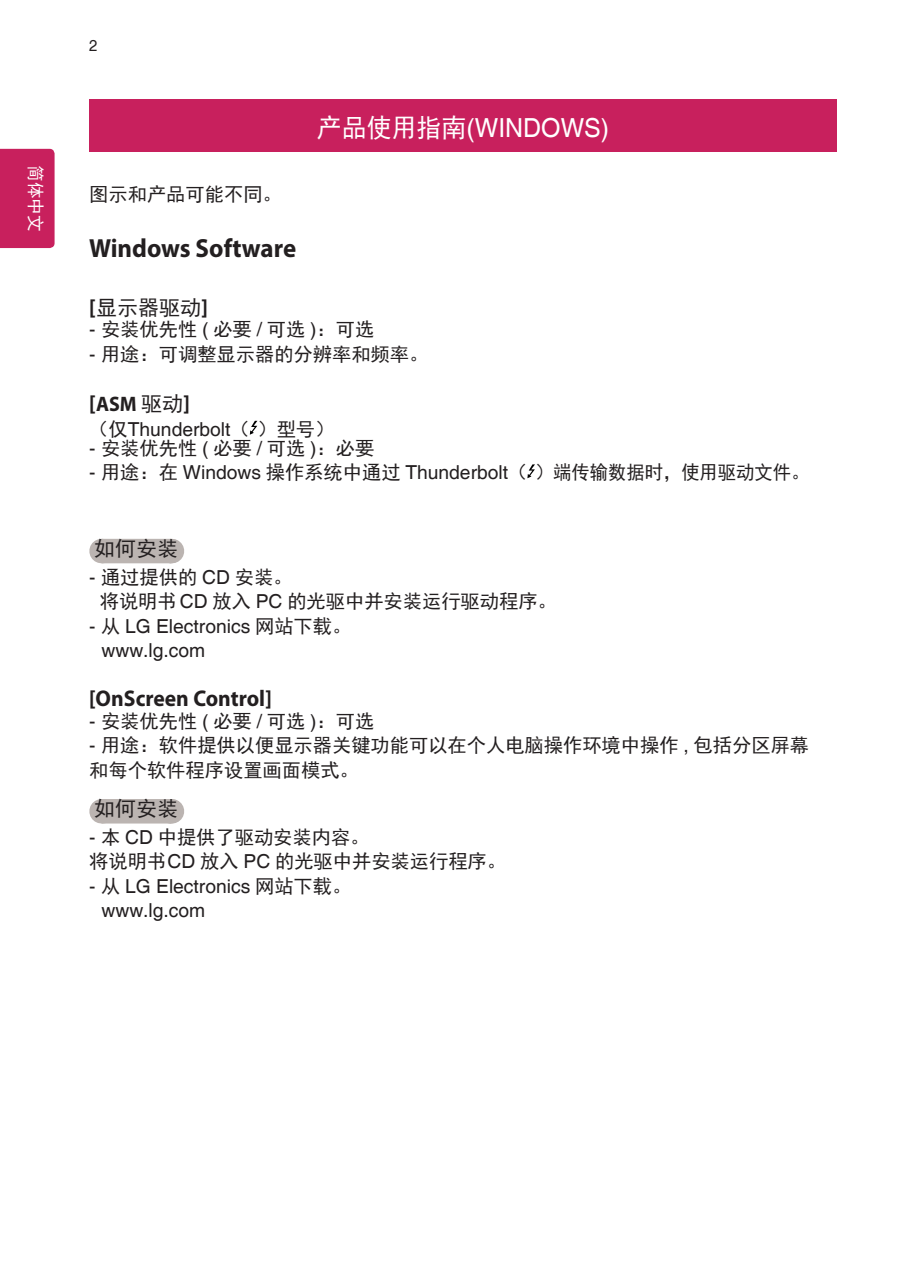
<style>
.page{position:relative;width:903px;height:1275px;background:#fff}
.page>*{position:absolute;margin:0;border:0;box-sizing:border-box;transform-origin:0 0}
.t1{font:26.25px "Helvetica";color:#fff;scale:.95 1}
.t2{font:700 26.25px "Myriad Pro";color:#231f20;scale:.95 1}
.t3{font:700 22.75px "Myriad Pro";color:#231f20;scale:.95 1}
.t4{font:21px "Sim Hei";color:#231f20}
.t5{font:700 21px "Myriad Pro";color:#231f20;scale:.95 1}
.t6{font:19.25px/24.5px "Sim Hei";color:#231f20}
.t7{font:19.25px/24.5px "Helvetica";color:#231f20}
.t8{font:17.5px "Sim Hei";color:#fff;scale:.95 1}
.t9{font:15.75px "Helvetica";color:#231f20;scale:.95 1}
.s1{font-family:"Sim Hei"}
.s2{font-family:"Myriad Pro";font-weight:700;font-size:22.75px}
.s3{font-family:"Helvetica"}
.s4{font-size:22.75px}
.s5{font-family:"Sim Hei";font-weight:400}
</style>
<div class="page">
<div style="left:0;top:149px;width:55px;height:99px;background:#c8205d"></div>
<div style="left:102px;top:539px;width:69px;height:24px;background:#bbb4b1"></div>
<svg style="left:171px;top:539px;width:1px;height:24px"></svg>
<div style="left:102px;top:799px;width:69px;height:24px;background:#bbb4b1"></div>
<svg style="left:171px;top:799px;width:1px;height:24px"></svg>
<div style="left:89px;top:99px;width:748px;height:53px;background:#c8205d"></div>
<svg style="left:250px;top:421px;width:7px;height:14px"></svg>
<svg style="left:527px;top:464px;width:8px;height:14px"></svg>
<p class="t8" style="left:44px;top:165px;width:71px;rotate:90deg">简体中文</p>
<p class="t9" style="left:89px;top:36px;width:10px">2</p>
<p class="t6" style="left:89px;top:182px;width:194px">图示和产品可能不同。</p>
<h1 class="t2" style="left:89px;top:231px;width:219px">Windows Software</h1>
<h1 class="t1" style="left:317px;top:112px;width:309px"><span class="s1">产品使用指南</span>(WINDOWS)</h1>
<p class="t4" style="left:89px;top:297px;width:120px"><span class="s2">[</span>显示器驱动<span class="s2">]</span></p>
<p class="t6" style="left:89px;top:317px;width:286px"><span class="s3">-</span> 安装优先性 <span class="s3">(</span> 必要 <span class="s3">/</span> 可选 <span class="s3">)</span>：可选</p>
<p class="t6" style="left:89px;top:342px;width:341px"><span class="s3">-</span> 用途：可调整显示器的分辨率和频率。</p>
<p class="t5" style="left:89px;top:391px;width:107px"><span class="s4">[</span>ASM <span class="s5">驱动</span><span class="s4">]</span></p>
<p class="t7" style="left:89px;top:417px;width:247px"><span class="s1">（仅</span>Thunderbolt<span class="s1">（）型号）</span></p>
<p class="t6" style="left:89px;top:436px;width:286px"><span class="s3">-</span> 安装优先性 <span class="s3">(</span> 必要 <span class="s3">/</span> 可选 <span class="s3">)</span>：必要</p>
<p class="t6" style="left:89px;top:460px;width:721px"><span class="s3">-</span> 用途：在 <span class="s3">Windows</span> 操作系统中通过 <span class="s3">Thunderbolt</span>（）端传输数据时，使用驱动文件。</p>
<p class="t4" style="left:94px;top:538px;width:85px">如何安装</p>
<p class="t6" style="left:100px;top:565px;width:459px;text-indent:-10px"><span class="s3">-</span> 通过提供的 <span class="s3">CD</span> 安装。<br>将说明书 <span class="s3">CD</span> 放入 <span class="s3">PC</span> 的光驱中并安装运行驱动程序。</p>
<p class="t7" style="left:102px;top:614px;width:251px;text-indent:-12px">- <span class="s1">从</span> LG Electronics <span class="s1">网站下载。</span>www.lg.com</p>
<p class="t3" style="left:89px;top:684px;width:194px">[OnScreen Control]</p>
<p class="t6" style="left:89px;top:709px;width:286px"><span class="s3">-</span> 安装优先性 <span class="s3">(</span> 必要 <span class="s3">/</span> 可选 <span class="s3">)</span>：可选</p>
<p class="t6" style="left:89px;top:733px;width:721px"><span class="s3">-</span> 用途：软件提供以便显示器关键功能可以在个人电脑操作环境中操作 <span class="s3">,</span> 包括分区屏幕和每个软件程序设置画面模式。</p>
<p class="t4" style="left:94px;top:798px;width:85px">如何安装</p>
<p class="t6" style="left:89px;top:825px;width:418px"><span class="s3">-</span> 本 <span class="s3">CD</span> 中提供了驱动安装内容。<br>将说明书<span class="s3">CD</span> 放入 <span class="s3">PC</span> 的光驱中并安装运行程序。</p>
<p class="t7" style="left:102px;top:875px;width:251px;text-indent:-12px">- <span class="s1">从</span> LG Electronics <span class="s1">网站下载。</span>www.lg.com</p>
</div>
